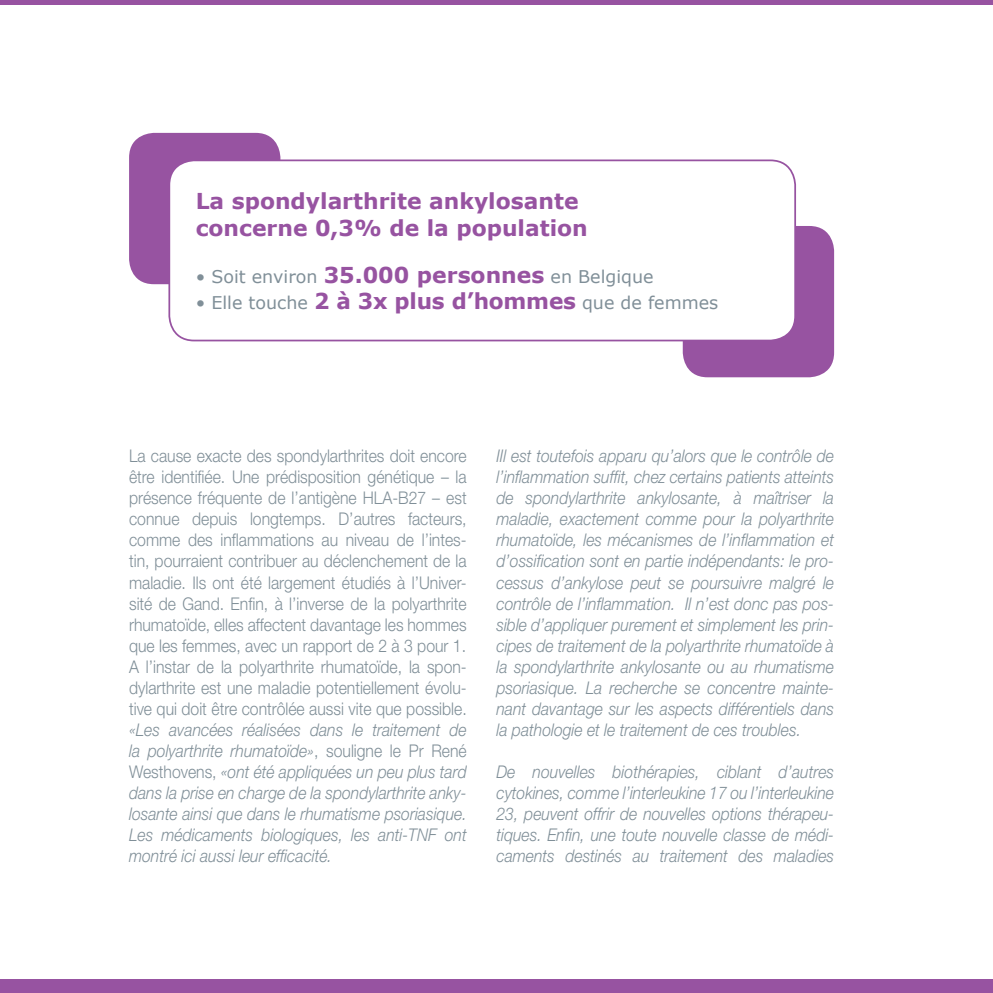
<style>
.page{position:relative;width:993px;height:993px;background:#fff}
.page>*{position:absolute;margin:0;border:0;box-sizing:border-box;transform-origin:0 0}
.encadre-body{font:700 21.88px/26.2px "Verdana";color:#9753a1}
.body{font:italic 300 17.5px/21px "Helvetica Neue";color:#808f98;text-align:justify;scale:.9 1}
.body-2{font:300 17.5px/21px "Helvetica Neue";color:#808f98;text-align:justify;scale:.9 1}
.encadre-body-2{font:17.5px "Verdana";color:#808f98}
.s1{font-weight:700;font-size:21.88px;color:#9753a1}
.s2{font-style:normal}
</style>
<div class="page">
<div style="left:0;top:0;width:992px;height:5px;background:#9753a1"></div>
<div style="left:0;top:978px;width:992px;height:14px;background:#9753a1"></div>
<div style="left:129px;top:133px;width:151px;height:151px;background:#9753a1;border-radius:25px"></div>
<div style="left:682px;top:226px;width:151px;height:151px;background:#9753a1;border-radius:25px"></div>
<div style="left:169px;top:160px;width:625px;height:180px;background:#fff;border-radius:25px"></div>
<div style="left:168px;top:159px;width:627px;height:182px;border:2px solid #9753a1;border-radius:25px"></div>
<p class="encadre-body" style="left:196px;top:188px;width:393px">La spondylarthrite ankylosante concerne 0,3% de la population</p>
<p class="encadre-body-2" style="left:196px;top:264px;width:459px">• Soit environ <span class="s1">35.000 personnes</span> en Belgique</p>
<p class="encadre-body-2" style="left:196px;top:291px;width:524px">• Elle touche <span class="s1">2 à 3x plus d’hommes</span> que de femmes</p>
<p class="body-2" style="left:129px;top:445px;width:376px">La cause exacte des spondylarthrites doit encore être identifiée. Une prédisposition génétique – la présence fréquente de l’antigène HLA-B27 – est connue depuis longtemps. D’autres facteurs, comme des inflammations au niveau de l’intes&shy;tin, pourraient contribuer au déclenchement de la maladie. Ils ont été largement étudiés à l’Univer&shy;sité de Gand. Enfin, à l’inverse de la polyarthrite rhumatoïde, elles affectent davantage les hommes que les femmes, avec un rapport de 2 à 3 pour 1.</p>
<p class="body" style="left:129px;top:655px;width:376px"><span class="s2">A l’instar de la polyarthrite rhumatoïde, la spon&shy;dylarthrite est une maladie potentiellement évolu&shy;tive qui doit être contrôlée aussi vite que possible. </span>«Les avancées réalisées dans le traitement de la polyarthrite rhumatoïde»<span class="s2">, souligne le Pr René Westhovens,</span> «ont été appliquées un peu plus tard dans la prise en charge de la spondylarthrite anky&shy;losante ainsi que dans le rhumatisme psoriasique.<br>Les médicaments biologiques, les anti-TNF ont montré ici aussi leur efficacité.</p>
<p class="body" style="left:496px;top:445px;width:376px">IIl est toutefois apparu qu’alors que le contrôle de l’inflammation suffit, chez certains patients atteints de spondylarthrite ankylosante, à maîtriser la maladie, exactement comme pour la polyarthrite rhumatoïde, les mécanismes de l’inflammation et d’ossification sont en partie indépendants: le pro&shy;cessus d’ankylose peut se poursuivre malgré le contrôle de l’inflammation. Il n’est donc pas pos&shy;sible d’appliquer purement et simplement les prin&shy;cipes de traitement de la polyarthrite rhumatoïde à la spondylarthrite ankylosante ou au rhumatisme psoriasique. La recherche se concentre mainte&shy;nant davantage sur les aspects différentiels dans la pathologie et le traitement de ces troubles.</p>
<p class="body" style="left:496px;top:760px;width:376px">De nouvelles biothérapies, ciblant d’autres cytokines, comme l’interleukine 17 ou l’interleukine 23, peuvent offrir de nouvelles options thérapeu&shy;tiques. Enfin, une toute nouvelle classe de médi&shy;caments destinés au traitement des maladies</p>
</div>
